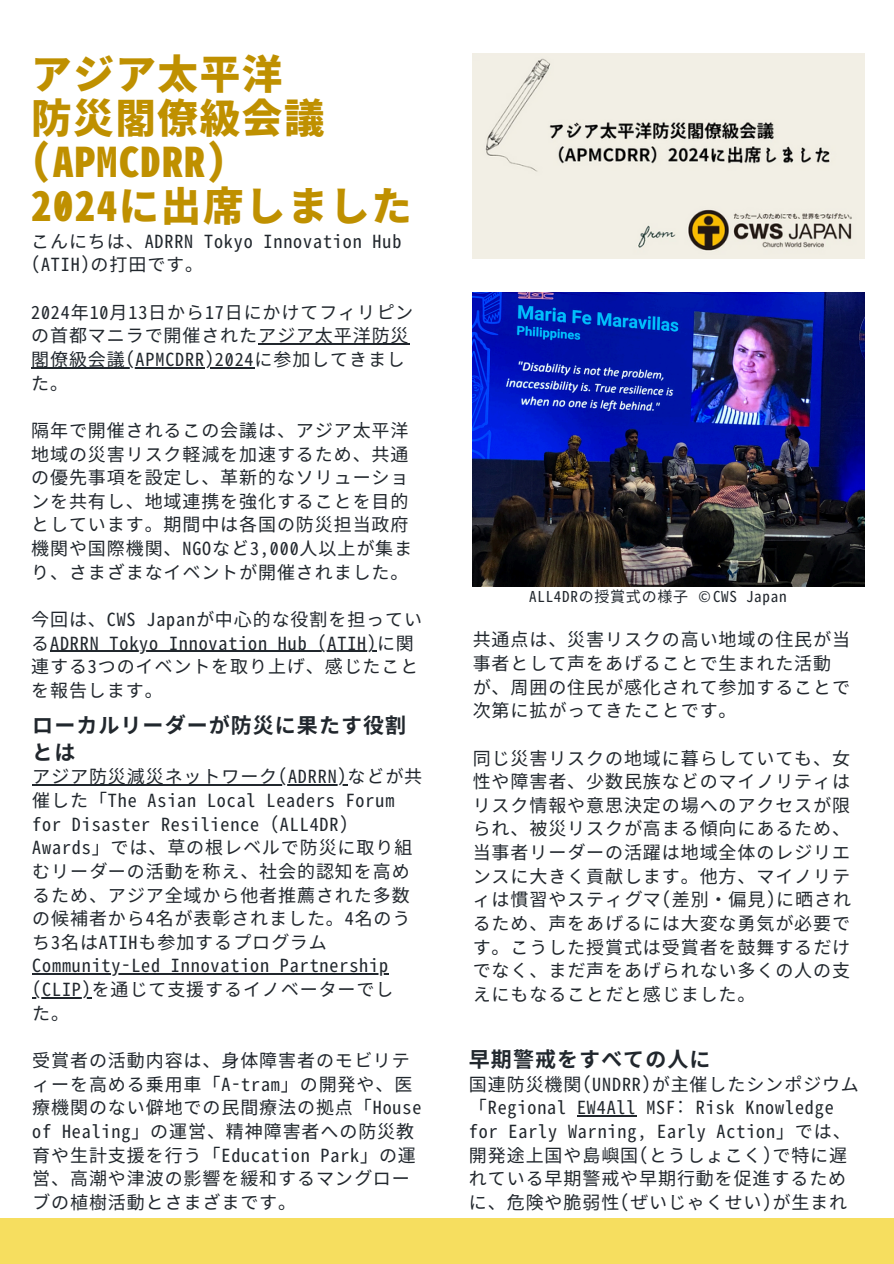
<style>
.page{position:relative;width:894px;height:1264px;background:#fff}
.page>*{position:absolute;margin:0;border:0;box-sizing:border-box;transform-origin:0 0}
.t1{font:40.5px/43.8px "Gen Ei Gothic M H";letter-spacing:.04em;color:#bf9000}
.t2{font:21px/27px "Gen Ei Gothic M B";letter-spacing:.05em;color:#21272d}
.t3{font:18px/23.7px "Gen Ei Gothic M R";letter-spacing:.05em;color:#21272d}
.t4{font:15px "Gen Ei Gothic M R";letter-spacing:.05em;color:#21272d}
</style>
<div class="page">
<div style="left:0;top:1218px;width:893px;height:45px;background:#f6de5f"></div>
<img style="left:472px;top:292px;width:392px;height:294px">
<img style="left:472px;top:53px;width:392px;height:205px">
<hr style="left:258px;top:343px;width:151px;height:1px;background:#21272d">
<hr style="left:31px;top:367px;width:223px;height:1px;background:#21272d">
<hr style="left:50px;top:650px;width:327px;height:2px;background:#21272d">
<hr style="left:32px;top:784px;width:315px;height:1px;background:#21272d">
<hr style="left:32px;top:973px;width:357px;height:1px;background:#21272d">
<hr style="left:32px;top:997px;width:60px;height:1px;background:#21272d">
<hr style="left:577px;top:1115px;width:59px;height:1px;background:#21272d">
<h3 class="t1" style="left:31px;top:55px;width:382px">アジア太平洋<br>防災閣僚級会議(APMCDRR)<br>2024に出席しました</h3>
<h1 class="t3" style="left:31px;top:230px;width:371px">こんにちは、ADRRN Tokyo Innovation Hub (ATIH)の打田です。</h1>
<h3 class="t3" style="left:31px;top:301px;width:383px">2024年10月13日から17日にかけてフィリピンの首都マニラで開催されたアジア太平洋防災</h3>
<h2 class="t3" style="left:31px;top:348px;width:375px">閣僚級会議(APMCDRR)2024に参加してきました。</h2>
<h2 class="t3" style="left:31px;top:419px;width:379px;text-align:justify">隔年で開催されるこの会議は、アジア太平洋地域の災害リスク軽減を加速するため、共通の優先事項を設定し、革新的なソリューショ</h2>
<h2 class="t3" style="left:31px;top:490px;width:382px">ンを共有し、地域連携を強化することを目的としています。期間中は各国の防災担当政府機関や国際機関、NGOなど3,000人以上が集まり、さまざまなイベントが開催されました。</h2>
<h2 class="t3" style="left:31px;top:608px;width:392px">今回は、CWS Japanが中心的な役割を担っているADRRN Tokyo Innovation Hub (ATIH)に関</h2>
<h3 class="t3" style="left:31px;top:656px;width:388px">連する3つのイベントを取り上げ、感じたことを報告します。</h3>
<h3 class="t2" style="left:32px;top:712px;width:375px">ローカルリーダーが防災に果たす役割とは</h3>
<p class="t3" style="left:32px;top:766px;width:391px">アジア防災減災ネットワーク(ADRRN)などが共催した「The Asian Local Leaders Forum for Disaster Resilience (ALL4DR)<br>Awards」では、草の根レベルで防災に取り組むリーダーの活動を称え、社会的認知を高めるため、アジア全域から他者推薦された多数の候補者から4名が表彰されました。4名のうち3名はATIHも参加するプログラム</p>
<p class="t3" style="left:32px;top:955px;width:357px">Community-Led Innovation Partnership</p>
<p class="t3" style="left:32px;top:978px;width:362px">(CLIP)を通じて支援するイノベーターでした。</p>
<p class="t3" style="left:32px;top:1049px;width:390px">受賞者の活動内容は、身体障害者のモビリティーを高める乗用車「A-tram」の開発や、医療機関のない僻地での民間療法の拠点「House of Healing」の運営、精神障害者への防災教育や生計支援を行う「Education Park」の運営、高潮や津波の影響を緩和するマングローブの植樹活動とさまざまです。</p>
<h3 class="t4" style="left:529px;top:586px;width:259px">ALL4DRの授賞式の様子 ©️ CWS Japan</h3>
<h3 class="t3" style="left:472px;top:629px;width:379px">共通点は、災害リスクの高い地域の住民が当事者として声をあげることで生まれた活動が、周囲の住民が感化されて参加することで次第に拡がってきたことです。</h3>
<h3 class="t3" style="left:472px;top:747px;width:379px;text-align:justify">同じ災害リスクの地域に暮らしていても、女性や障害者、少数民族などのマイノリティはリスク情報や意思決定の場へのアクセスが限られ、被災リスクが高まる傾向にあるため、当事者リーダーの活躍は地域全体のレジリエンスに大きく貢献します。他方、マイノリティは慣習やスティグマ(差別・偏見)に晒されるため、声をあげるには大変な勇気が必要です。こうした授賞式は受賞者を鼓舞するだけでなく、まだ声をあげられない多くの人の支えにもなることだと感じました。</h3>
<p class="t2" style="left:469px;top:1046px;width:243px">早期警戒をすべての人に</p>
<p class="t3" style="left:469px;top:1073px;width:391px">国連防災機関(UNDRR)が主催したシンポジウム「Regional EW4All MSF: Risk Knowledge for Early Warning, Early Action」では、開発途上国や島嶼国(とうしょこく)で特に遅れている早期警戒や早期行動を促進するために、危険や脆弱性(ぜいじゃくせい)が生まれ</p>
</div>
